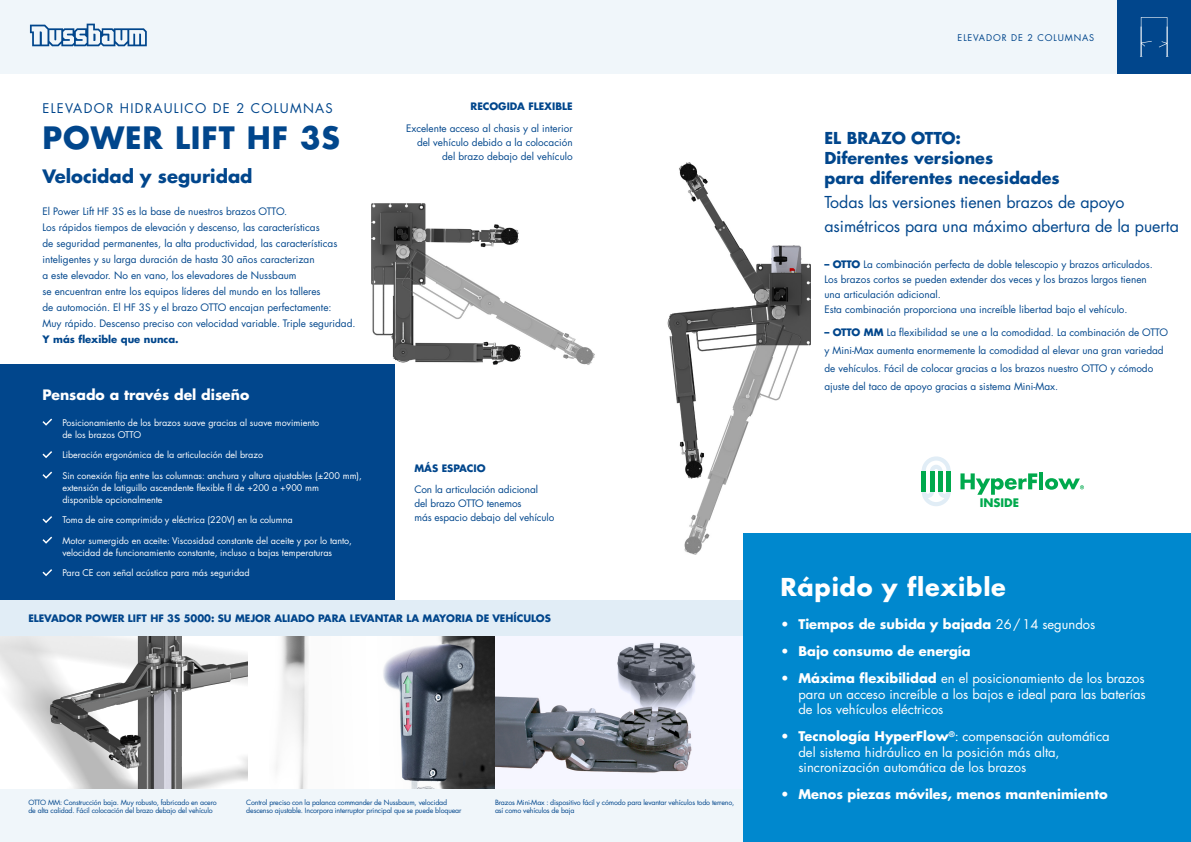
<style>
.page{position:relative;width:1191px;height:842px;background:#fff}
.page>*{position:absolute;margin:0;border:0;box-sizing:border-box;transform-origin:0 0}
.t1{font:700 30px "Futura LT Pro";letter-spacing:.03em;color:#01468c}
.t2{font:700 24px "Futura LT Pro";letter-spacing:.03em;color:#fff}
.t3{font:700 18px "Futura LT Pro";color:#01468c}
.t4{font:16px/24px "Futura LT Pro";letter-spacing:-.005em;color:#01468c}
.t5{font:700 16px/20px "Futura LT Pro";color:#01468c}
.t6{font:700 14px "Futura LT Pro";color:#fff}
.t7{font:13px/15.6px "Futura LT Pro";color:#fff;text-align:justify}
.t8{font:700 13px "Futura LT Pro";color:#fff}
.t9{font:13px "Futura LT Pro";letter-spacing:.1em;color:#01468c}
.t10{font:700 11.5px "Futura LT Pro";color:#00a94d}
.t11{font:10px/16px "Futura LT Pro";color:#01468c}
.t12{font:700 10px "Futura LT Pro";color:#01468c}
.t13{font:9px/12px "Futura LT Pro";color:#fff}
.t14{font:9px "Futura LT Pro";letter-spacing:.1em;color:#01468c}
.légendes{font:7px/8.4px "Futura LT Pro";letter-spacing:-.02em;color:#01468c}
.s1{font-weight:700}
.s2{font-weight:400}
</style>
<div class="page">
<img style="left:372px;top:203px;width:223px;height:191px">
<img style="left:276px;top:636px;width:220px;height:153px">
<img style="left:0;top:636px;width:247px;height:153px">
<img style="left:667px;top:163px;width:143px;height:392px">
<img style="left:496px;top:641px;width:200px;height:133px">
<div style="left:1117px;top:0;width:74px;height:74px;background:#01468c"></div>
<div style="left:0;top:0;width:597px;height:74px;background:#f0f6fa"></div>
<svg style="left:1140px;top:17px;width:28px;height:40px"></svg>
<svg style="left:30px;top:24px;width:117px;height:22px"></svg>
<div style="left:0;top:600px;width:749px;height:36px;background:#e1edf6"></div>
<div style="left:0;top:789px;width:749px;height:53px;background:#f0f6fa"></div>
<div style="left:0;top:364px;width:394px;height:236px;background:#01468c"></div>
<div style="left:743px;top:534px;width:448px;height:308px;background:#0088ce"></div>
<div style="left:595px;top:0;width:522px;height:74px;background:#f0f6fa"></div>
<svg style="left:960px;top:473px;width:77px;height:22px"></svg>
<hr style="left:1039px;top:472px;width:4px;height:17px;background:#00a94d">
<svg style="left:1045px;top:478px;width:39px;height:12px"></svg>
<svg style="left:922px;top:456px;width:28px;height:50px"></svg>
<hr style="left:921px;top:471px;width:4px;height:21px;background:#00a94d">
<hr style="left:946px;top:471px;width:4px;height:21px;background:#00a94d">
<hr style="left:938px;top:471px;width:4px;height:21px;background:#00a94d">
<hr style="left:930px;top:471px;width:4px;height:21px;background:#00a94d">
<svg style="left:43px;top:419px;width:9px;height:7px"></svg>
<svg style="left:43px;top:451px;width:9px;height:7px"></svg>
<svg style="left:43px;top:472px;width:9px;height:7px"></svg>
<svg style="left:43px;top:516px;width:9px;height:7px"></svg>
<svg style="left:43px;top:537px;width:9px;height:7px"></svg>
<svg style="left:43px;top:569px;width:9px;height:7px"></svg>
<p class="t9" style="left:43px;top:99px;width:292px">ELEVADOR HIDRAULICO DE 2 COLUMNAS</p>
<p class="t1" style="left:43px;top:115px;width:299px">POWER LIFT HF 3S</p>
<p class="t3" style="left:43px;top:163px;width:211px">Velocidad y seguridad</p>
<p class="t11" style="left:43px;top:203px;width:314px">El Power Lift HF 3S es la base de nuestros brazos OTTO.<br>Los rápidos tiempos de elevación y descenso, las características<br>de seguridad permanentes, la alta productividad, las características inteligentes y su larga duración de hasta 30 años caracterizan<br>a este elevador. No en vano, los elevadores de Nussbaum<br>se encuentran entre los equipos líderes del mundo en los talleres<br>de automoción. El HF 3S y el brazo OTTO encajan perfectamente:<br>Muy rápido. Descenso preciso con velocidad variable. Triple seguridad.<br><span class="s1">Y más flexible que nunca.</span></p>
<p class="t12" style="left:470px;top:99px;width:104px">RECOGIDA FLEXIBLE</p>
<p class="t11" style="left:406px;top:121px;width:168px;line-height:14px;text-align:right">Excelente acceso al chasis y al interior del vehículo debido a la colocación del brazo debajo del vehículo</p>
<p class="t6" style="left:43px;top:383px;width:208px">Pensado a través del diseño</p>
<p class="t13" style="left:62px;top:416px;width:258px">Posicionamiento de los brazos suave gracias al suave movimiento de los brazos OTTO</p>
<p class="t13" style="left:62px;top:449px;width:202px">Liberación ergonómica de la articulación del brazo</p>
<p class="t13" style="left:62px;top:469px;width:301px">Sin conexión fija entre las columnas: anchura y altura ajustables (±200 mm), extensión de latiguillo ascendente flexible fl de +200 a +900 mm<br>disponible opcionalmente</p>
<p class="t13" style="left:62px;top:514px;width:232px">Toma de aire comprimido y eléctrica (220V) en la columna</p>
<p class="t13" style="left:62px;top:534px;width:291px">Motor sumergido en aceite: Viscosidad constante del aceite y por lo tanto, velocidad de funcionamiento constante, incluso a bajas temperaturas</p>
<p class="t13" style="left:62px;top:567px;width:189px">Para CE con señal acústica para más seguridad</p>
<p class="t12" style="left:28px;top:610px;width:524px">ELEVADOR POWER LIFT HF 3S 5000: SU MEJOR ALIADO PARA LEVANTAR LA MAYORIA DE VEHÍCULOS</p>
<p class="t12" style="left:414px;top:460px;width:73px">MÁS ESPACIO</p>
<p class="t11" style="left:414px;top:482px;width:141px;line-height:14px">Con la articulación adicional<br>del brazo OTTO tenemos<br>más espacio debajo del vehículo</p>
<p class="légendes" style="left:28px;top:798px;width:190px">OTTO MM: Construcción baja. Muy robusto, fabricado en acero de alta calidad. Fácil colocación del brazo debajo del vehículo</p>
<p class="légendes" style="left:246px;top:798px;width:217px">Control preciso con la palanca commander de Nussbaum, velocidad descenso ajustable. Incorpora interruptor principal que se puede bloquear</p>
<p class="légendes" style="left:495px;top:798px;width:241px">Brazos Mini-Max : dispositivo fácil y cómodo para levantar vehículos todo terreno, así como vehículos de baja</p>
<p class="t14" style="left:957px;top:31px;width:138px">ELEVADOR DE 2 COLUMNAS</p>
<p class="t5" style="left:824px;top:128px;width:138px">EL BRAZO OTTO:</p>
<p class="t5" style="left:824px;top:148px;width:237px">Diferentes versiones<br>para diferentes necesidades</p>
<p class="t4" style="left:824px;top:190px;width:356px">Todas las versiones tienen brazos de apoyo asimétricos para una máximo abertura de la puerta</p>
<p class="t11" style="left:824px;top:256px;width:330px;line-height:15px"><span class="s1">– OTTO</span> La combinación perfecta de doble telescopio y brazos articulados.<br>Los brazos cortos se pueden extender dos veces y los brazos largos tienen una articulación adicional.<br>Esta combinación proporciona una increíble libertad bajo el vehículo.</p>
<p class="t11" style="left:824px;top:324px;width:345px;line-height:18px"><span class="s1">– OTTO MM</span> La flexibilidad se une a la comodidad. La combinación de OTTO y Mini-Max aumenta enormemente la comodidad al elevar una gran variedad de vehículos. Fácil de colocar gracias a los brazos nuestro OTTO y cómodo ajuste del taco de apoyo gracias a sistema Mini-Max.</p>
<p class="t10" style="left:979px;top:494px;width:41px">INSIDE</p>
<p class="t2" style="left:780px;top:569px;width:227px">Rápido y flexible</p>
<p class="t8" style="left:780px;top:614px;width:316px">• Tiempos de subida y bajada <span class="s2">26/14 segundos</span></p>
<p class="t8" style="left:780px;top:641px;width:192px">• Bajo consumo de energía</p>
<p class="t7" style="left:798px;top:670px;width:349px;text-indent:-18px"><span class="s1">• Máxima flexibilidad</span> en el posicionamiento de los brazos para un acceso increíble a los bajos e ideal para las baterías de los vehículos eléctricos</p>
<p class="t7" style="left:798px;top:728px;width:313px;text-align:left;text-indent:-18px"><span class="s1">• Tecnología HyperFlow</span><sup>®</sup>: compensación automática del sistema hidráulico en la posición más alta, sincronización automática de los brazos</p>
<p class="t8" style="left:780px;top:784px;width:329px">• Menos piezas móviles, menos mantenimiento</p>
</div>
